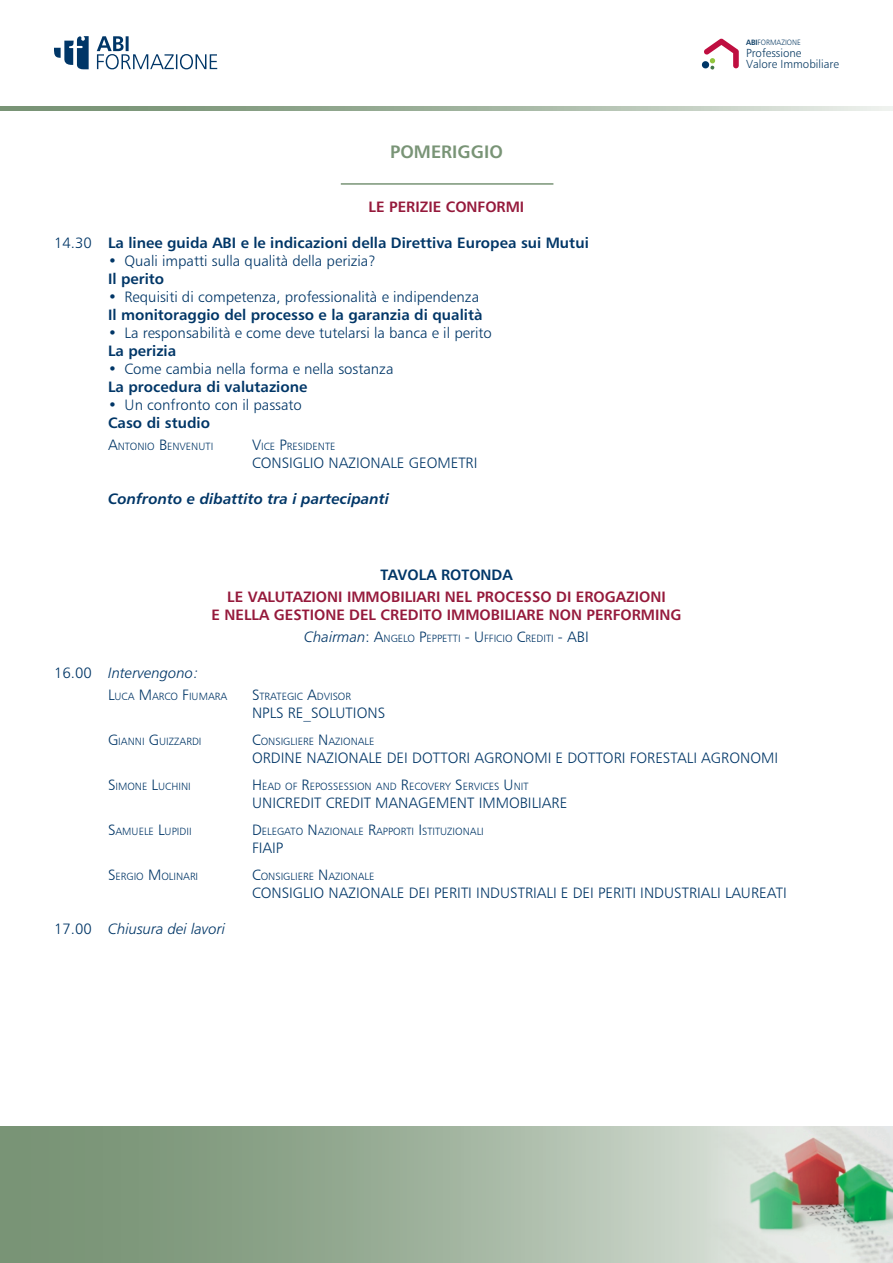
<style>
.page{position:relative;width:893px;height:1263px;background:#fff}
.page>*{position:absolute;margin:0;border:0;box-sizing:border-box;transform-origin:0 0}
.Titolo_programma{font:18px "Humanist 777 BT Bold B";color:#799476}
.Associazione{font:15px "Humanist 777 BT Light B";color:#003667}
.Titolo_programma-2{font:15px "Humanist 777 BT Light B";color:#003667}
.Titolo_programma-3{font:15px "Humanist 777 BT Bold B";color:#003667}
.Titolo_programma-4{font:15px/18px "Humanist 777 BT Bold B";color:#95193b;text-align:center}
.Titolo_programma-5{font:15px "Humanist 777 BT Light Italic B";color:#003667}
.Titolo_programma-6{font:15px "Humanist 777 BT Bold Italic B";color:#003667}
.t1{font:11.7px/11.2px "Humanist 777 BT Light B";color:#0c3d65}
.Autore_intervento{font:10.5px "Humanist 777 BT Light B";color:#003667}
.Titolo_programma-7{font:10.5px "Humanist 777 BT Light B";color:#003667}
.t2{font:7.65px "Humanist 777 BT Light B";color:#0c3d65;scale:.95 1}
.s1{font-family:"Humanist 777 BT Light B"}
.s2{font-size:15px}
.s3{font-family:"Humanist 777 BT Light Italic B";font-size:15px}
.s4{font-family:"Humanist 777 BT Bold B"}
</style>
<div class="page">
<svg style="left:0;top:107px;width:893px;height:4px;background:#a5b7a3"></svg>
<hr style="left:341px;top:183px;width:212px;height:2px;background:#799476">
<svg style="left:54px;top:36px;width:35px;height:33px"></svg>
<svg style="left:97px;top:36px;width:120px;height:33px"></svg>
<svg style="left:701px;top:39px;width:38px;height:31px"></svg>
<svg style="left:0;top:1126px;width:705px;height:137px;background:#99ad97"></svg>
<img style="left:705px;top:1126px;width:188px;height:137px">
<p class="Titolo_programma" style="left:390px;top:140px;width:114px">POMERIGGIO</p>
<p class="Titolo_programma-4" style="left:369px;top:197px;width:157px">LE PERIZIE CONFORMI</p>
<p class="Titolo_programma-3" style="left:54px;top:233px;width:536px"><span class="s1">14.30</span> La linee guida ABI e le indicazioni della Direttiva Europea sui Mutui</p>
<p class="Titolo_programma-2" style="left:108px;top:251px;width:269px">• Quali impatti sulla qualità della perizia?</p>
<p class="Titolo_programma-3" style="left:108px;top:269px;width:58px">Il perito</p>
<p class="Titolo_programma-2" style="left:108px;top:287px;width:373px">• Requisiti di competenza, professionalità e indipendenza</p>
<p class="Titolo_programma-3" style="left:108px;top:305px;width:376px">Il monitoraggio del processo e la garanzia di qualità</p>
<p class="Titolo_programma-2" style="left:108px;top:323px;width:385px">• La responsabilità e come deve tutelarsi la banca e il perito</p>
<p class="Titolo_programma-3" style="left:108px;top:341px;width:70px">La perizia</p>
<p class="Titolo_programma-2" style="left:108px;top:359px;width:287px">• Come cambia nella forma e nella sostanza</p>
<p class="Titolo_programma-3" style="left:108px;top:377px;width:201px">La procedura di valutazione</p>
<p class="Titolo_programma-2" style="left:108px;top:395px;width:195px">• Un confronto con il passato</p>
<p class="Titolo_programma-3" style="left:108px;top:413px;width:104px">Caso di studio</p>
<p class="Autore_intervento" style="left:108px;top:440px;width:107px"><span class="s2">A</span>NTONIO <span class="s2">B</span>ENVENUTI</p>
<p class="Autore_intervento" style="left:252px;top:440px;width:85px"><span class="s2">V</span>ICE <span class="s2">P</span>RESIDENTE</p>
<p class="Associazione" style="left:252px;top:453px;width:227px">CONSIGLIO NAZIONALE GEOMETRI</p>
<p class="Titolo_programma-6" style="left:108px;top:489px;width:283px">Confronto e dibattito tra i partecipanti</p>
<p class="Titolo_programma-3" style="left:380px;top:565px;width:134px">TAVOLA ROTONDA</p>
<p class="Titolo_programma-4" style="left:211px;top:587px;width:471px">LE VALUTAZIONI IMMOBILIARI NEL PROCESSO DI EROGAZIONI<br>E NELLA GESTIONE DEL CREDITO IMMOBILIARE NON PERFORMING</p>
<p class="Titolo_programma-7" style="left:304px;top:632px;width:286px"><span class="s3">Chairman</span><span class="s2">:</span> <span class="s2">A</span>NGELO <span class="s2">P</span>EPPETTI <span class="s2">-</span> <span class="s2">U</span>FFICIO <span class="s2">C</span>REDITI <span class="s2">- ABI</span></p>
<p class="t2" style="left:746px;top:37px;width:59px"><span class="s4">ABI</span>FORMAZIONE</p>
<p class="t1" style="left:746px;top:47px;width:94px">Professione<br>Valore Immobiliare</p>
<p class="Titolo_programma-5" style="left:54px;top:664px;width:147px"><span class="s1">16.00</span> Intervengono:</p>
<p class="Autore_intervento" style="left:108px;top:690px;width:121px"><span class="s2">L</span>U CA <span class="s2">M</span> ARCO <span class="s2">F</span> IU MARA</p>
<p class="Autore_intervento" style="left:252px;top:690px;width:101px"><span class="s2">S</span>TRATEGIC <span class="s2">A</span>DVISOR</p>
<p class="Associazione" style="left:252px;top:704px;width:135px">NPLS RE_SOLUTIONS</p>
<p class="Autore_intervento" style="left:108px;top:735px;width:95px"><span class="s2">G</span> IANNI <span class="s2">G</span> U IZZARDI</p>
<p class="Autore_intervento" style="left:252px;top:735px;width:124px"><span class="s2">C</span>ONSIGLIERE <span class="s2">N</span>AZIONALE</p>
<p class="Associazione" style="left:252px;top:749px;width:528px">ORDINE NAZIONALE DEI DOTTORI AGRONOMI E DOTTORI FORESTALI AGRONOMI</p>
<p class="Autore_intervento" style="left:108px;top:780px;width:84px"><span class="s2">S</span>IMONE <span class="s2">L</span>UCHINI</p>
<p class="Autore_intervento" style="left:252px;top:780px;width:278px"><span class="s2">H</span>EAD OF <span class="s2">R</span>EPOSSESSION AND <span class="s2">R</span>ECOVERY <span class="s2">S</span>ERVICES <span class="s2">U</span>NIT</p>
<p class="Associazione" style="left:252px;top:794px;width:317px">UNICREDIT CREDIT MANAGEMENT IMMOBILIARE</p>
<p class="Autore_intervento" style="left:108px;top:825px;width:85px"><span class="s2">S</span>AMU ELE <span class="s2">L</span>UPIDII</p>
<p class="Autore_intervento" style="left:252px;top:825px;width:233px"><span class="s2">D</span> ELEGATO <span class="s2">N</span> AZIONALE <span class="s2">R</span>APPORTI <span class="s2">I</span> STITUZIONALI</p>
<p class="Associazione" style="left:252px;top:839px;width:33px">FIAIP</p>
<p class="Autore_intervento" style="left:108px;top:870px;width:92px"><span class="s2">S</span>ERGIO <span class="s2">M</span> OLINARI</p>
<p class="Autore_intervento" style="left:252px;top:870px;width:124px"><span class="s2">C</span>ONSIGLIERE <span class="s2">N</span>AZIONALE</p>
<p class="Associazione" style="left:252px;top:884px;width:536px">CONSIGLIO NAZIONALE DEI PERITI INDUSTRIALI E DEI PERITI INDUSTRIALI LAUREATI</p>
<p class="Titolo_programma-5" style="left:54px;top:920px;width:173px"><span class="s1">17.00</span> Chiusura dei lavori</p>
</div>
